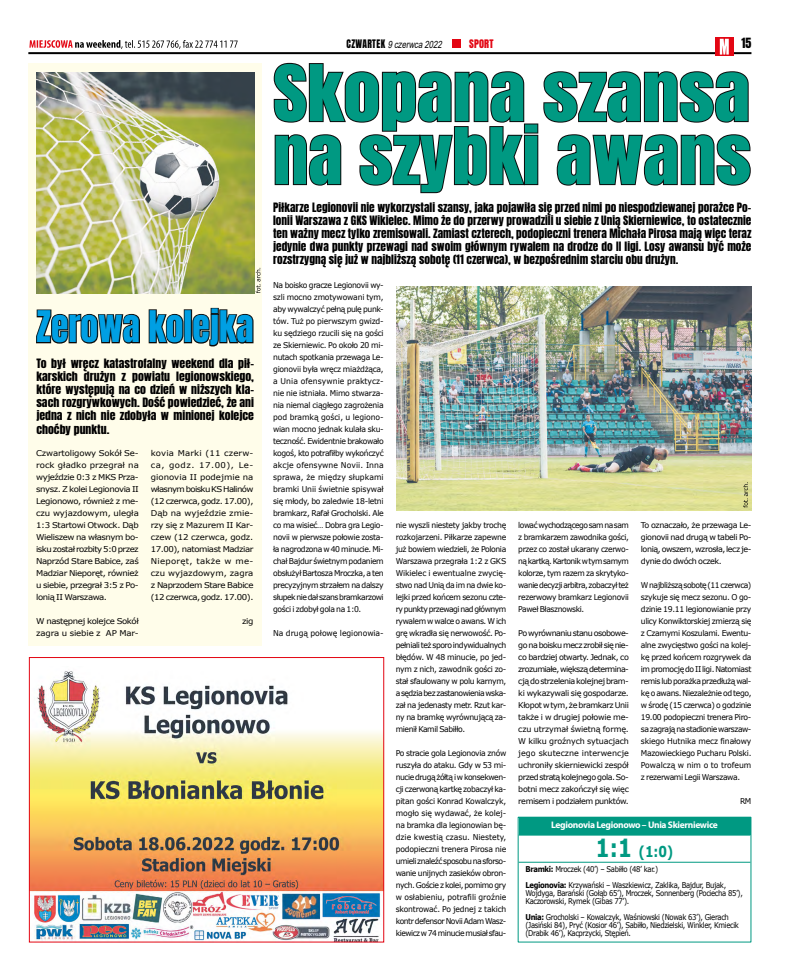
<style>
.page{position:relative;width:794px;height:978px;background:#fff}
.page>*{position:absolute;margin:0;border:0;box-sizing:border-box;transform-origin:0 0}
.t1{font:66px/63px "Anton";color:#009982;scale:1.12 1}
.t2{font:37px "Anton";color:#009fe3;scale:.96 1}
.t3{font:700 15px "Verdana";color:#009982;scale:.81 1}
.t4{font:12px "Anton";color:#000}
.t5{font:11px/13.2px "Anton";color:#000;text-align:justify}
.t6{font:11px/13.2px "Anton";color:#000;text-align:justify;scale:1.07 1}
.t7{font:italic 10px "Arial";color:#000;scale:.77 1}
.t8{font:10px "Anton";letter-spacing:.01em;color:#e30613}
.t9{font:700 9.5px "Myriad Pro";letter-spacing:-.035em;color:#fff}
.t10{font:8px/12px "Verdana";letter-spacing:-.05em;color:#000;text-align:justify;scale:.96 1}
.t11{font:8px/12px "Verdana";letter-spacing:-.05em;color:#000;text-align:justify;scale:1.07 1}
.t12{font:8px/12px "Verdana";letter-spacing:-.05em;color:#000;text-align:justify}
.t13{font:8px/8px "Verdana";letter-spacing:-.05em;color:#000;scale:.86 1}
.t14{font:8px/12px "Verdana";letter-spacing:-.05em;color:#000;text-align:justify;scale:.95 1}
.t15{font:8px "Verdana";letter-spacing:-.005em;color:#000;scale:.96 1}
.s1{font-family:"Anton";font-style:normal}
.s2{font-size:25px}
.s3{font-weight:700}
</style>
<div class="page">
<svg style="left:29px;top:40px;width:209px;height:9px"></svg>
<hr style="left:28px;top:52px;width:723px;height:2px;background:#000">
<div style="left:715px;top:38px;width:18px;height:18px;background:#e30613"></div>
<svg style="left:720px;top:39px;width:9px;height:16px"></svg>
<div style="left:452px;top:39px;width:8px;height:9px;background:#e30613"></div>
<img style="left:31px;top:671px;width:351px;height:270px">
<div style="left:29px;top:657px;width:355px;height:286px;border:1px solid #e30613"></div>
<div style="left:28px;top:63px;width:234px;height:582px;background:#fffdea"></div>
<svg style="left:36px;top:309px;width:104px;height:35px"></svg>
<svg style="left:148px;top:309px;width:36px;height:35px"></svg>
<div style="left:184px;top:309px;width:8px;height:34px;border:2px solid #0a0a0a"></div>
<svg style="left:191px;top:307px;width:63px;height:40px"></svg>
<img style="left:37px;top:72px;width:217px;height:221px">
<div style="left:518px;top:818px;width:232px;height:17px;background:#009982"></div>
<hr style="left:518px;top:862px;width:232px;height:1px;background:#009982">
<hr style="left:518px;top:835px;width:232px;height:1px;background:#009982">
<div style="left:517px;top:817px;width:234px;height:126px;border:1px solid #009982"></div>
<svg style="left:273px;top:62px;width:478px;height:132px"></svg>
<img style="left:396px;top:286px;width:355px;height:224px">
<svg style="left:743px;top:482px;width:5px;height:26px"></svg>
<svg style="left:256px;top:268px;width:4px;height:25px"></svg>
<h2 class="t2" style="left:36px;top:308px;width:228px">Zerowa kolejka</h2>
<h3 class="t6" style="left:36px;top:357px;width:205px">To był wręcz katastrofalny weekend dla pił&shy;karskich drużyn z powiatu legionowskiego, które występują na co dzień w niższych kla&shy;sach rozgrywkowych. Dość powiedzieć, że ani jedna z nich nie zdobyła w minionej kolejce choćby punktu.</h3>
<p class="t11" style="left:36px;top:447px;width:97px">Czwartoligowy Sokół Se&shy;rock gładko przegrał na wyjeździe 0:3 z MKS Prza&shy;snysz. Z kolei Legionovia II Legionowo, również z me&shy;czu wyjazdowym, uległa 1:3 Startowi Otwock. Dąb Wieliszew na własnym bo&shy;isku został rozbity 5:0 przez Naprzód Stare Babice, zaś Madziar Nieporęt, również u siebie, przegrał 3:5 z Po&shy;lonią II Warszawa.</p>
<p class="t11" style="left:36px;top:615px;width:97px">W następnej kolejce Sokół zagra u siebie z AP Mar-</p>
<p class="t11" style="left:151px;top:447px;width:97px">kovia Marki (11 czerw&shy;ca, godz. 17.00), Le&shy;gionovia II podejmie na własnym boisku KS Halinów (12 czerwca, godz. 17.00), Dąb na wyjeździe zmie&shy;rzy się z Mazurem II Kar&shy;czew (12 czerwca, godz.<br>17.00), natomiast Madziar Nieporęt, także w me&shy;czu wyjazdowym, zagra z Naprzodem Stare Babice (12 czerwca, godz. 17.00).</p>
<p class="t11" style="left:242px;top:615px;width:12px">zig</p>
<p class="t7" style="left:346px;top:37px;width:128px"><span class="s1">C Z W A R T E K</span> 9czerwca2022</p>
<p class="t8" style="left:469px;top:39px;width:26px">SPORT</p>
<h3 class="t4" style="left:741px;top:37px;width:12px">15</h3>
<h1 class="t1" style="left:273px;top:67px;width:428px">Skopana szansa na szybki awans</h1>
<p class="t5" style="left:273px;top:201px;width:480px">Piłkarze Legionovii nie wykorzystali szansy, jaka pojawiła się przed nimi po niespodziewanej porażce Po&shy;lonii Warszawa z GKS Wikielec. Mimo że do przerwy prowadzili u siebie z Unią Skierniewice, to ostatecznie ten ważny mecz tylko zremisowali. Zamiast czterech, podopieczni trenera Michała Pirosa mają więc teraz jedynie dwa punkty przewagi nad swoim głównym rywalem na drodze do II ligi. Losy awansu być może rozstrzygną się już w najbliższą sobotę (11 czerwca), w bezpośrednim starciu obu drużyn.</p>
<p class="t10" style="left:273px;top:279px;width:117px">Na boisko gracze Legionovii wy&shy;szli mocno zmotywowani tym, aby wywalczyć pełną pulę punk&shy;tów. Tuż po pierwszym gwizd&shy;ku sędziego rzucili się na gości ze Skierniewic. Po około 20 mi&shy;nutach spotkania przewaga Le&shy;gionovii była wręcz miażdżąca, a Unia ofensywnie praktycz&shy;nie nie istniała. Mimo stwarza&shy;nia niemal ciągłego zagrożenia pod bramką gości, u legiono&shy;wian mocno jednak kulała sku&shy;teczność. Ewidentnie brakowało kogoś, kto potrafiłby wykończyć akcje ofensywne Novii. Inna sprawa, że między słupkami bramki Unii świetnie spisywał się młody, bo zaledwie 18-letni bramkarz, Rafał Grocholski. Ale co ma wisieć… Dobra gra Legio&shy;novii w pierwsze połowie zosta&shy;ła nagrodzona w 40 minucie. Mi&shy;chał Bajdur świetnym podaniem obsłużył Bartosza Mroczka, a ten precyzyjnym strzałem na dalszy słupek nie dał szans bramkarzowi gości i zdobył gola na 1:0.</p>
<p class="t15" style="left:273px;top:628px;width:117px">Na drugą połowę legionowia-</p>
<p class="t10" style="left:396px;top:519px;width:117px">nie wyszli niestety jakby trochę rozkojarzeni. Piłkarze zapewne już bowiem wiedzieli, że Polonia Warszawa przegrała 1:2 z GKS Wikielec i ewentualne zwycię&shy;stwo nad Unią da im na dwie ko&shy;lejki przed końcem sezonu czte&shy;ry punkty przewagi nad głównym rywalem w walce o awans. W ich grę wkradła się nerwowość. Po&shy;pełniali też sporo indywidualnych błędów. W 48 minucie, po jed&shy;nym z nich, zawodnik gości zo&shy;stał sfaulowany w polu karnym, a sędzia bez zastanowienia wska&shy;zał na jedenasty metr. Rzut kar&shy;ny na bramkę wyrównującą za&shy;mienił Kamil Sabiłło.</p>
<p class="t10" style="left:396px;top:747px;width:117px">Po stracie gola Legionovia znów ruszyła do ataku. Gdy w 53 mi&shy;nucie drugą żółtą i w konsekwen&shy;cji czerwoną kartkę zobaczył ka&shy;pitan gości Konrad Kowalczyk, mogło się wydawać, że kolej&shy;na bramka dla legionowian bę&shy;dzie kwestią czasu. Niestety, podopieczni trenera Pirosa nie umieli znaleźć sposobu na sforso&shy;wanie unijnych zasieków obron&shy;nych. Goście z kolei, pomimo gry w osłabieniu, potrafili groźnie skontrować. Po jednej z takich kontr defensor Novii Adam Wasz&shy;kiewicz w 74 minucie musiał sfau-</p>
<p class="t14" style="left:518px;top:519px;width:118px">lować wychodzącego sam na sam z bramkarzem zawodnika gości, przez co został ukarany czerwo&shy;ną kartką. Kartonik w tym samym kolorze, tym razem za skrytyko&shy;wanie decyzji arbitra, zobaczył też rezerwowy bramkarz Legionovii Paweł Błasznowski.</p>
<p class="t12" style="left:518px;top:627px;width:112px">Po wyrównaniu stanu osobowe&shy;go na boisku mecz zrobił się nie&shy;co bardziej otwarty. Jednak, co zrozumiałe, większą determina&shy;cją do strzelenia kolejnej bram&shy;ki wykazywali się gospodarze.<br>Kłopot w tym, że bramkarz Unii także i w drugiej połowie me&shy;czu utrzymał świetną formę.<br>W kilku groźnych sytuacjach jego skuteczne interwencje uchroniły skierniewicki zespół przed stratą kolejnego gola. So&shy;botni mecz zakończył się więc remisem i podziałem punktów.</p>
<p class="t12" style="left:641px;top:519px;width:112px">To oznaczało, że przewaga Le&shy;gionovii nad drugą w tabeli Po&shy;lonią, owszem, wzrosła, lecz je&shy;dynie do dwóch oczek.</p>
<p class="t10" style="left:641px;top:579px;width:117px">W najbliższą sobotę (11 czerwca) szykuje się mecz sezonu. O go&shy;dzinie 19.11 legionowianie przy ulicy Konwiktorskiej zmierzą się z Czarnymi Koszulami. Ewentu&shy;alne zwycięstwo gości na kolej&shy;kę przed końcem rozgrywek da im promocję do II ligi. Natomiast remis lub porażka przedłużą wal&shy;kę o awans. Niezależnie od tego, w środę (15 czerwca) o godzinie 19.00 podopieczni trenera Piro&shy;sa zagrają na stadionie warszaw&shy;skiego Hutnika mecz finałowy Mazowieckiego Pucharu Polski.<br>Powalczą w nim o to trofeum z rezerwami Legii Warszawa.</p>
<p class="t10" style="left:740px;top:795px;width:13px">RM</p>
<p class="t9" style="left:551px;top:818px;width:168px">Legionovia Legionowo – Unia Skierniewice</p>
<h3 class="t3" style="left:595px;top:841px;width:98px"><span class="s2">1:1</span> (1:0)</h3>
<p class="t13" style="left:525px;top:861px;width:235px;line-height:16px"><span class="s3">Bramki:</span> Mroczek (40’) – Sabiłło (48’ kar.)<br><span class="s3">Legionovia:</span> Krzywański – Waszkiewicz, Zaklika, Bajdur, Bujak,</p>
<p class="t13" style="left:525px;top:889px;width:254px">Wojdyga, Barański (Gołąb 65’), Mroczek, Sonnenberg (Pociecha 85’),<br>Kaczorowski, Rymek (Gibas 77’).</p>
<p class="t13" style="left:525px;top:913px;width:250px"><span class="s3">Unia:</span> Grocholski – Kowalczyk, Waśniowski (Nowak 63’), Gierach (Jasiński 84), Pryć (Kosior 46’), Sabiłło, Niedzielski, Winkler, Kmiecik (Drabik 46’), Kacprzycki, Stępień.</p>
</div>
